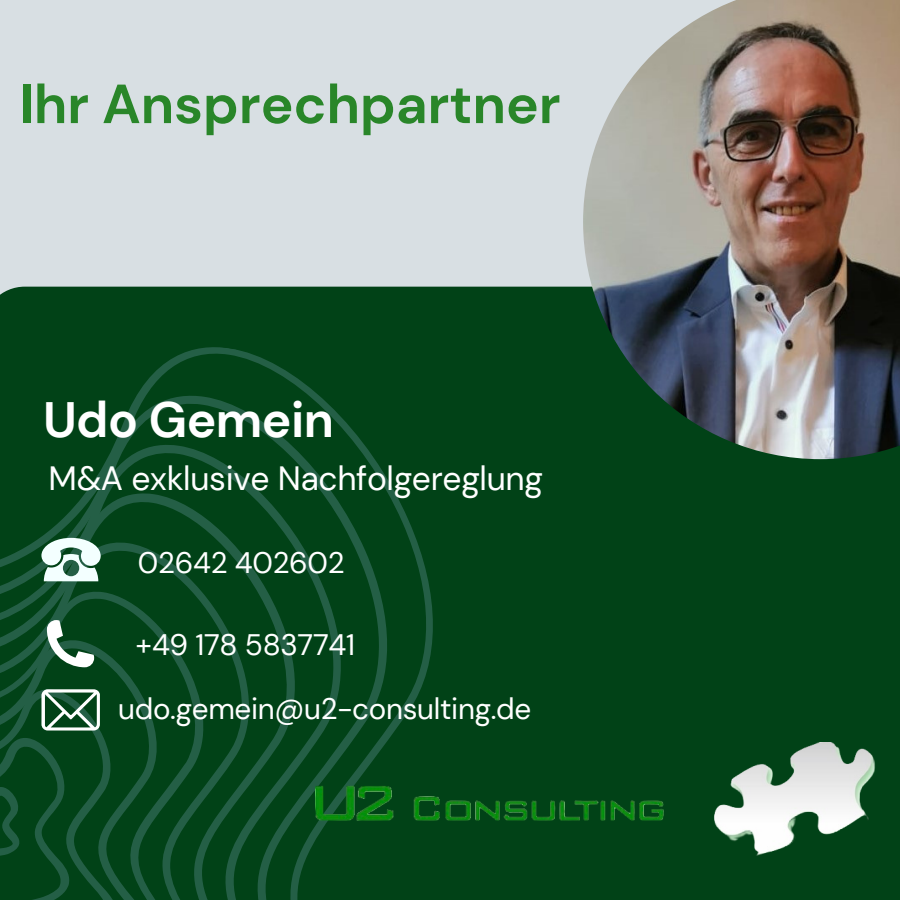
<style>
.page{position:relative;width:900px;height:900px;background:#d8dfe3}
.page>*{position:absolute;margin:0;border:0;box-sizing:border-box;transform-origin:0 0}
.t1{font:700 55px "DM Sans";color:#298629}
.t2{font:700 49.6px "DM Sans";letter-spacing:-.01em;color:#fff}
.t3{font:33.6px "DM Sans";letter-spacing:-.01em;color:#fff}
.t4{font:29.6px "DM Sans";letter-spacing:-.01em;color:#fff}
</style>
<div class="page">
<div style="left:583px;top:459px;width:317px;height:441px;background:#014217"></div>
<img style="left:583px;top:0;width:317px;height:459px">
<div style="left:0;top:286px;width:583px;height:614px;background:#014217"></div>
<div style="left:0;top:303px;width:522px;height:597px;background:#014217"></div>
<svg style="left:0;top:363px;width:460px;height:537px;background:#03441a"></svg>
<svg style="left:0;top:422px;width:398px;height:478px;background:#05461d"></svg>
<svg style="left:0;top:482px;width:337px;height:418px;background:#074720"></svg>
<svg style="left:0;top:542px;width:275px;height:358px;background:#084821"></svg>
<svg style="left:0;top:601px;width:214px;height:299px;background:#084821"></svg>
<svg style="left:0;top:661px;width:152px;height:239px;background:#094922"></svg>
<svg style="left:0;top:689px;width:100px;height:211px;background:#114e28"></svg>
<svg style="left:47px;top:620px;width:47px;height:47px;background:#5d876e"></svg>
<img style="left:316px;top:743px;width:562px;height:121px">
<svg style="left:41px;top:538px;width:60px;height:43px;background:#a9c5ba"></svg>
<p class="t1" style="left:19px;top:69px;width:543px">Ihr Ansprechpartner</p>
<p class="t2" style="left:43px;top:388px;width:293px">Udo Gemein</p>
<p class="t3" style="left:49px;top:457px;width:496px">M&amp;A exklusive Nachfolgereglung</p>
<p class="t4" style="left:138px;top:543px;width:208px">02642 402602</p>
<p class="t4" style="left:135px;top:626px;width:222px">+49 178 5837741</p>
<p class="t4" style="left:118px;top:690px;width:415px">udo.gemein@u2-consulting.de</p>
</div>
